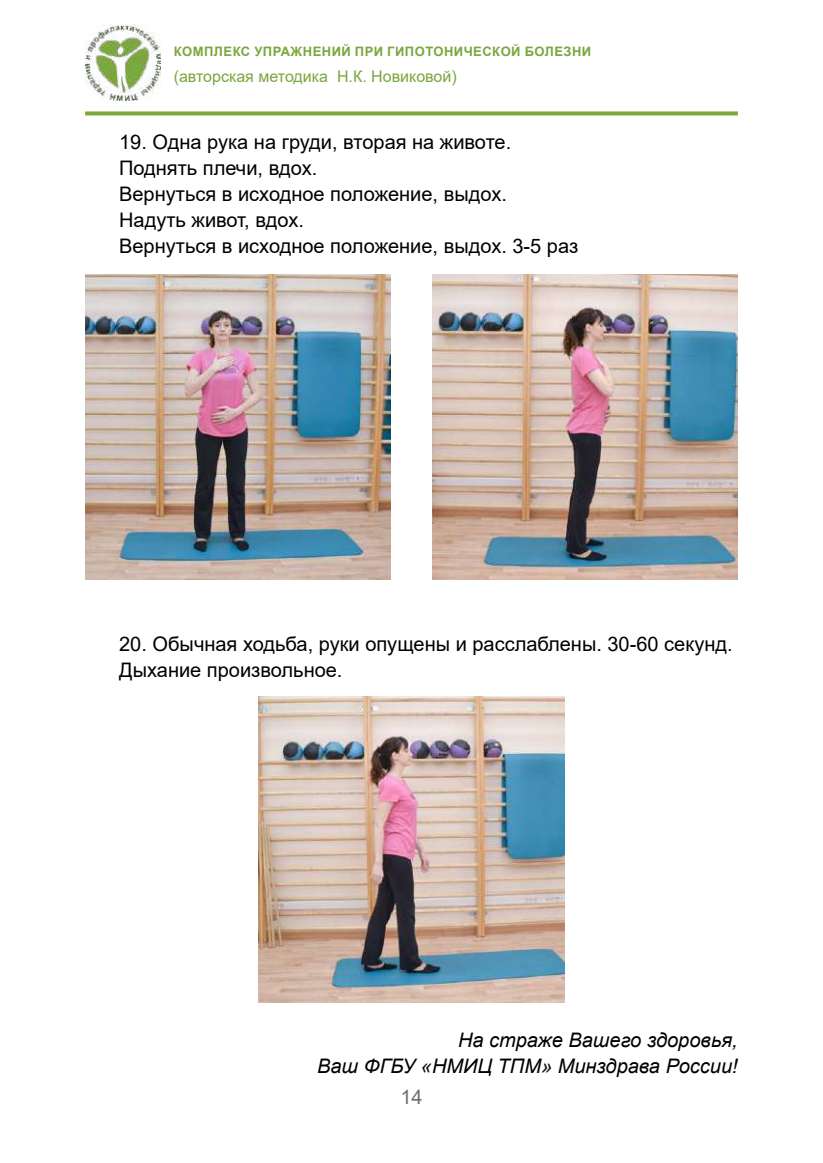
<style>
.page{position:relative;width:823px;height:1163px;background:#fff}
.page>*{position:absolute;margin:0;border:0;box-sizing:border-box;transform-origin:0 0}
.t1{font:20px/26px "Arial";color:#000}
.t2{font:italic 20px/26px "Arial";color:#000;text-align:right}
.t3{font:20px "Arial";color:#706f6f}
.t4{font:16px "Arial";color:#7aa73e}
.t5{font:700 13px "Arial";letter-spacing:.035em;color:#7aa73e}
</style>
<div class="page">
<img style="left:85px;top:24px;width:75px;height:77px">
<svg style="left:85px;top:111px;width:652px;height:4px;background:#89b154"></svg>
<img style="left:85px;top:274px;width:305px;height:305px">
<img style="left:258px;top:696px;width:306px;height:306px">
<img style="left:432px;top:274px;width:305px;height:305px">
<p class="t5" style="left:174px;top:42px;width:418px">КОМПЛЕКС УПРАЖНЕНИЙ ПРИ ГИПОТОНИЧЕСКОЙ БОЛЕЗНИ</p>
<p class="t4" style="left:173px;top:65px;width:284px">(авторская методика Н.К. Новиковой)</p>
<p class="t1" style="left:119px;top:129px;width:460px">19. Одна рука на груди, вторая на животе.<br>Поднять плечи, вдох.<br>Вернуться в исходное положение, выдох.<br>Надуть живот, вдох.<br>Вернуться в исходное положение, выдох. 3-5 раз</p>
<p class="t1" style="left:119px;top:631px;width:614px">20. Обычная ходьба, руки опущены и расслаблены. 30-60 секунд.<br>Дыхание произвольное.</p>
<p class="t2" style="left:317px;top:1027px;width:422px">На страже Вашего здоровья,<br>Ваш ФГБУ «НМИЦ ТПМ» Минздрава России!</p>
<p class="t3" style="left:400px;top:1082px;width:24px">14</p>
</div>
